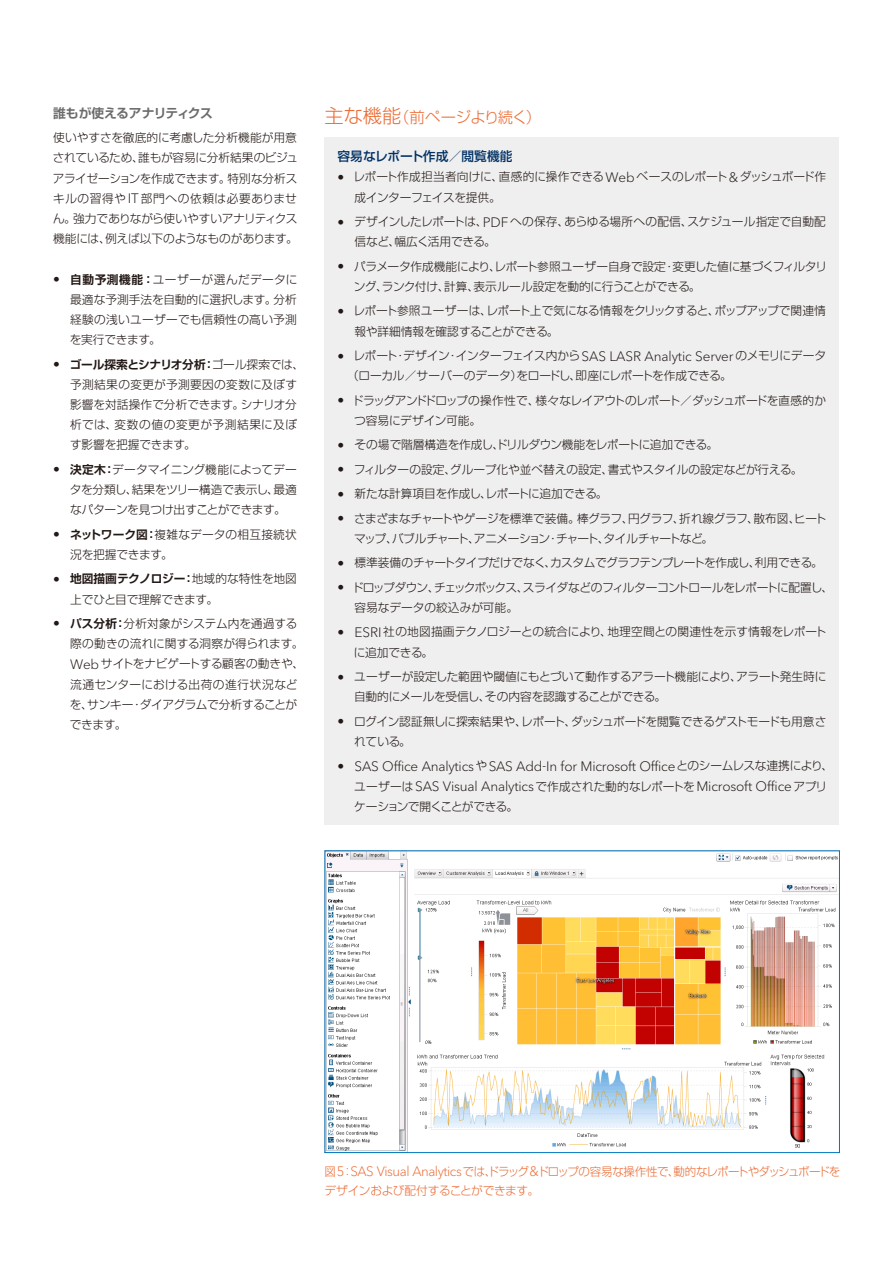
<style>
.page{position:relative;width:893px;height:1263px;background:#fff}
.page>*{position:absolute;margin:0;border:0;box-sizing:border-box;transform-origin:0 0}
.t1{font:300 15.3px "Shin Go Pr 6 N";letter-spacing:-.055em;color:#ec6b34}
.t2{font:300 13.5px/20.2px "Avenir Next W1 G";letter-spacing:-.015em;color:#221815}
.t3{font:500 12.75px "Shin Go Pr 6 N";color:#003064}
.t4{font:700 12.75px "Shin Go Pr 6 N De";letter-spacing:-.015em;color:#6d6c6c}
.t5{font:300 11.7px/20.2px "Shin Go Pr 6 N";letter-spacing:-.015em;color:#221815}
.t6{font:300 11.7px/20.2px "Shin Go Pr 6 N";letter-spacing:-.035em;color:#221815}
.t7{font:300 11.7px/20.2px "Shin Go Pr 6 N";letter-spacing:-.045em;color:#221815}
.t8{font:300 11.7px/19.2px "Shin Go Pr 6 N";letter-spacing:-.04em;color:#ec6b34}
.t9{font:700 11.7px "Shin Go Pr 6 N De";letter-spacing:-.015em;color:#221815}
.t10{font:300 11.7px/20.2px "Shin Go Pr 6 N";letter-spacing:.005em;color:#221815}
.s1{font-family:"Avenir Next W1 G";font-size:13.5px}
.s2{font-family:"Shin Go Pr 6 N De";font-weight:700}
.s3{font-family:"Avenir Next W1 G";font-weight:300;font-size:13.5px}
.s4{font-family:"Shin Go Pr 6 N";font-weight:300}
.s5{font-size:19.2px}
.s6{font-family:"Shin Go Pr 6 N";font-size:11.7px}
</style>
<div class="page">
<div style="left:325px;top:137px;width:514px;height:688px;background:#efefef"></div>
<img style="left:327px;top:852px;width:511px;height:299px">
<div style="left:325px;top:850px;width:515px;height:303px;border:1px solid #0076c0"></div>
<p class="t4" style="left:53px;top:102px;width:161px">誰もが使えるアナリティクス</p>
<p class="t5" style="left:53px;top:126px;width:247px;text-align:justify">使いやすさを徹底的に考慮した分析機能が用意されているため、誰もが容易に分析結果のビジュアライゼーションを作成できます。特別な分析スキルの習得や<span class="s1">IT</span> 部門への依頼は必要ありません。強力でありながら使いやすいアナリティクス機能には、例えば以下のようなものがあります。</p>
<p class="t5" style="left:70px;top:268px;width:229px;text-align:justify;text-indent:-17px"><span class="s1">•</span> <span class="s2">自動予測機能：</span>ユーザーが選んだデータに最適な予測手法を自動的に選択します。分析経験の浅いユーザーでも信頼性の高い予測を実行できます。</p>
<p class="t9" style="left:53px;top:354px;width:253px"><span class="s3">•</span> ゴール探索とシナリオ分析：<span class="s4">ゴール探索では、</span></p>
<p class="t5" style="left:70px;top:373px;width:229px;text-align:justify">予測結果の変更が予測要因の変数に及ぼす影響を対話操作で分析できます。シナリオ分析では、変数の値の変更が予測結果に及ぼす影響を把握できます。</p>
<p class="t5" style="left:70px;top:458px;width:229px;text-align:justify;text-indent:-17px"><span class="s1">•</span> <span class="s2">決定木：</span>データマイニング機能によってデータを分類し、結果をツリー構造で表示し、最適なパターンを見つけ出すことができます。</p>
<p class="t10" style="left:70px;top:523px;width:228px;text-indent:-17px"><span class="s1">•</span> <span class="s2">ネットワーク図：</span>複雑なデータの相互接続状況を把握できます。</p>
<p class="t9" style="left:53px;top:569px;width:245px"><span class="s3">•</span> 地図描画テクノロジー：<span class="s4">地域的な特性を地図</span></p>
<p class="t5" style="left:70px;top:588px;width:149px">上でひと目で理解できます。</p>
<p class="t5" style="left:70px;top:612px;width:236px;text-indent:-17px"><span class="s1">•</span> <span class="s2">パス分析：</span>分析対象がシステム内を通過する際の動きの流れに関する洞察が得られます。<br><span class="s1">Web</span> サイトをナビゲートする顧客の動きや、流通センターにおける出荷の進行状況などを、サンキー・ダイアグラムで分析することができます。</p>
<h1 class="t1" style="left:325px;top:105px;width:218px"><span class="s5">主な機能</span>（前ページより続く）</h1>
<p class="t3" style="left:337px;top:146px;width:177px">容易なレポート作成／閲覧機能</p>
<p class="t5" style="left:354px;top:166px;width:473px;text-indent:-17px"><span class="s1">•</span> レポート作成担当者向けに、直感的に操作できる<span class="s1">Web</span> ベースのレポート<span class="s1">&amp;</span>ダッシュボード作成インターフェイスを提供。</p>
<p class="t5" style="left:354px;top:210px;width:473px;text-indent:-17px"><span class="s1">•</span> デザインしたレポートは、<span class="s1">PDF</span> への保存、あらゆる場所への配信、スケジュール指定で自動配信など、幅広く活用できる。</p>
<p class="t5" style="left:354px;top:255px;width:475px;text-indent:-17px"><span class="s1">•</span> パラメータ作成機能により、レポート参照ユーザー自身で設定・変更した値に基づくフィルタリング、ランク付け、計算、表示ルール設定を動的に行うことができる。</p>
<p class="t5" style="left:354px;top:300px;width:473px;text-indent:-17px"><span class="s1">•</span> レポート参照ユーザーは、レポート上で気になる情報をクリックすると、ポップアップで関連情報や詳細情報を確認することができる。</p>
<p class="t5" style="left:347px;top:344px;width:481px;text-indent:-10px"><span class="s1">•</span> レポート・デザイン・インターフェイス内から<span class="s1">SAS LASR Analytic Server</span> のメモリにデータ（ローカル／サーバーのデータ）をロードし、即座にレポートを作成できる。</p>
<p class="t5" style="left:354px;top:389px;width:473px;text-indent:-17px"><span class="s1">•</span> ドラッグアンドドロップの操作性で、様々なレイアウトのレポート／ダッシュボードを直感的かつ容易にデザイン可能。</p>
<p class="t5" style="left:337px;top:434px;width:382px"><span class="s1">•</span> その場で階層構造を作成し、ドリルダウン機能をレポートに追加できる。</p>
<p class="t5" style="left:337px;top:458px;width:467px"><span class="s1">•</span> フィルターの設定、グループ化や並べ替えの設定、書式やスタイルの設定などが行える。</p>
<p class="t5" style="left:337px;top:483px;width:272px"><span class="s1">•</span> 新たな計算項目を作成し、レポートに追加できる。</p>
<p class="t7" style="left:354px;top:507px;width:474px;text-indent:-17px"><span class="s1">•</span> さまざまなチャートやゲージを標準で装備。棒グラフ、円グラフ、折れ線グラフ、散布図、ヒートマップ、バブルチャート、アニメーション・チャート、タイルチャートなど。</p>
<p class="t6" style="left:337px;top:552px;width:487px"><span class="s1">•</span> 標準装備のチャートタイプだけでなく、カスタムでグラフテンプレートを作成し、利用できる。</p>
<p class="t6" style="left:354px;top:576px;width:480px;text-indent:-17px"><span class="s1">•</span> ドロップダウン、チェックボックス、スライダなどのフィルターコントロールをレポートに配置し、容易なデータの絞込みが可能。</p>
<p class="t5" style="left:354px;top:621px;width:474px;text-indent:-17px"><span class="s1">• ESRI</span> 社の地図描画テクノロジーとの統合により、地理空間との関連性を示す情報をレポートに追加できる。</p>
<p class="t5" style="left:354px;top:665px;width:474px;text-indent:-17px"><span class="s1">•</span> ユーザーが設定した範囲や閾値にもとづいて動作するアラート機能により、アラート発生時に自動的にメールを受信し、その内容を認識することができる。</p>
<p class="t5" style="left:354px;top:710px;width:474px;text-indent:-17px"><span class="s1">•</span> ログイン認証無しに探索結果や、レポート、ダッシュボードを閲覧できるゲストモードも用意されている。</p>
<p class="t2" style="left:354px;top:756px;width:481px;text-indent:-17px">• SAS Office Analytics<span class="s6">や</span>SAS Add-In for Microsoft Office<span class="s6">とのシームレスな連携により、ユーザーは</span>SAS Visual Analytics <span class="s6">で作成された動的なレポートを</span>Microsoft Office<span class="s6">アプリ</span></p>
<p class="t7" style="left:354px;top:795px;width:165px">ケーションで開くことができる。</p>
<p class="t8" style="left:324px;top:1161px;width:517px">図<span class="s1">5</span>：<span class="s1">SAS Visual Analytics</span>では、ドラッグ<span class="s1">&amp;</span>ドロップの容易な操作性で、動的なレポートやダッシュボードをデザインおよび配付することができます。</p>
</div>
